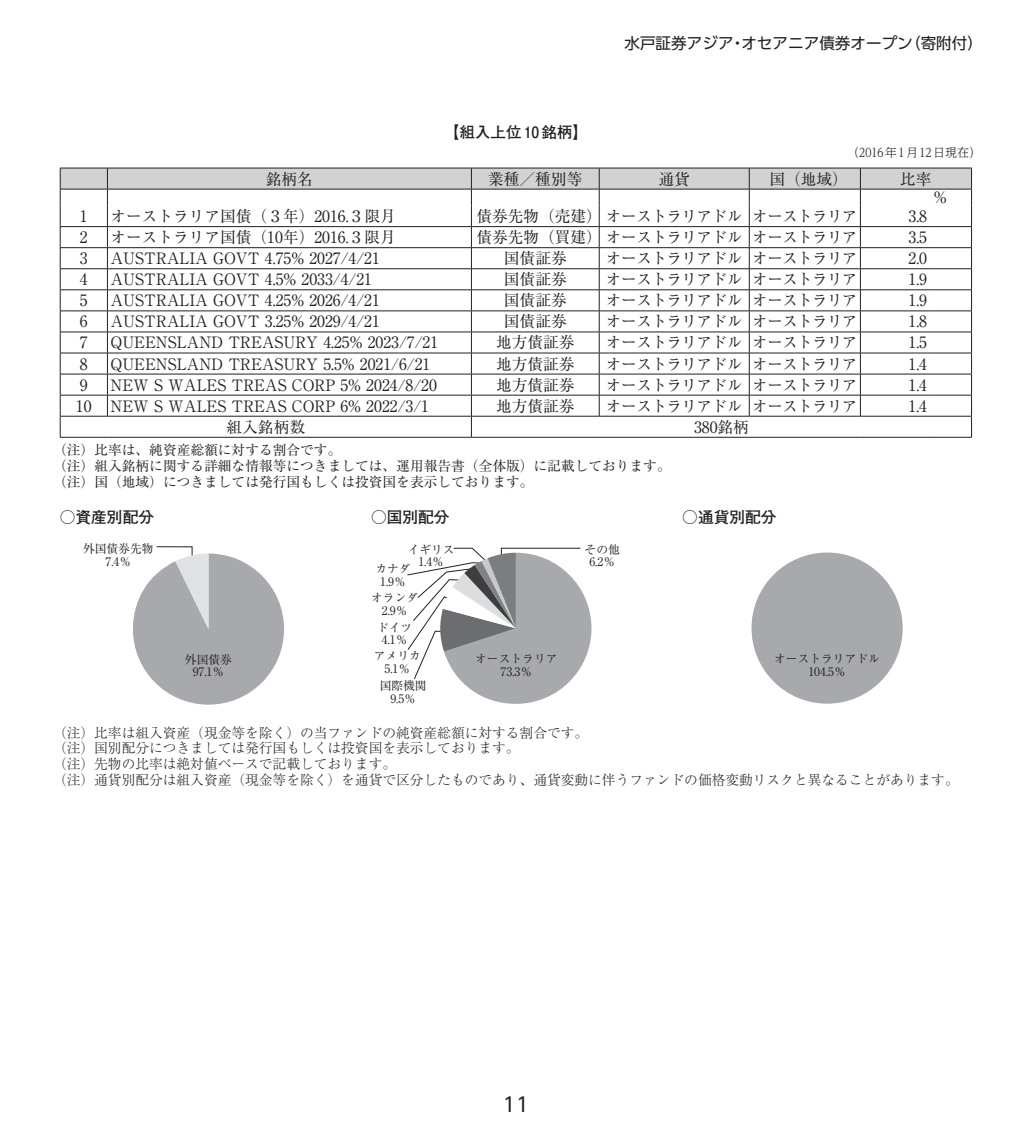
<style>
.page{position:relative;width:1032px;height:1134px;background:#fff}
.page>*{position:absolute;margin:0;border:0;box-sizing:border-box;transform-origin:0 0}
.t1{font:19.8px "UD Shin Go Pro";color:#231f20}
.t2{font:15.6px "Ryumin Pr 6 N";color:#231f20}
.t3{font:15.6px "Ryumin Pr 6 N";letter-spacing:-.04em;color:#231f20}
.t4{font:15.6px "Ryumin Pr 6 N";letter-spacing:-.03em;color:#231f20}
.t5{font:15.6px "UD Shin Go Pro";color:#231f20}
.t6{font:700 15.6px "Futo Go B101 Pr 6 N";color:#231f20}
.t7{font:700 15.6px "Futo Go B101 Pro";color:#231f20}
.t8{font:300 13.8px/15.6px "Ryumin Pr 6 N";color:#231f20}
.t9{font:13.8px/15.6px "Ryumin Pr 6 N";color:#231f20}
.t10{font:300 12px "UD Reimin Pro";color:#231f20}
.t11{font:11.8px/12.8px "Ryumin Pr 6 N";color:#231f20;text-align:center}
</style>
<div class="page">
<svg style="left:133px;top:546px;width:151px;height:159px"></svg>
<div style="left:751px;top:552px;width:151px;height:152px;background:#a8a9ad;border-radius:50%"></div>
<svg style="left:407px;top:548px;width:184px;height:156px"></svg>
<hr style="left:60px;top:437px;width:47px;height:1px;background:#231f20">
<hr style="left:107px;top:437px;width:364px;height:1px;background:#231f20">
<hr style="left:471px;top:437px;width:128px;height:1px;background:#231f20">
<hr style="left:599px;top:437px;width:150px;height:1px;background:#231f20">
<hr style="left:749px;top:437px;width:111px;height:1px;background:#231f20">
<hr style="left:860px;top:437px;width:70px;height:1px;background:#231f20">
<hr style="left:930px;top:437px;width:42px;height:1px;background:#231f20">
<svg style="left:59px;top:167px;width:913px;height:270px"></svg>
<p class="t7" style="left:444px;top:120px;width:146px">【組入上位 10銘柄】</p>
<p class="t5" style="left:624px;top:31px;width:360px">水戸証券アジア・オセアニア債券オープン（寄附付）</p>
<p class="t10" style="left:847px;top:143px;width:136px">（2016年1月12日現在）</p>
<p class="t2" style="left:266px;top:166px;width:49px">銘柄名</p>
<p class="t2" style="left:488px;top:166px;width:96px">業種／種別等</p>
<p class="t2" style="left:658px;top:166px;width:33px">通貨</p>
<p class="t2" style="left:769px;top:166px;width:80px">国（地域）</p>
<p class="t2" style="left:900px;top:166px;width:33px">比率</p>
<p class="t2" style="left:932px;top:185px;width:17px">％</p>
<p class="t2" style="left:80px;top:204px;width:9px">1</p>
<p class="t2" style="left:110px;top:204px;width:287px">オーストラリア国債（３年）2016.３限月</p>
<p class="t4" style="left:476px;top:204px;width:382px">債券先物（売建）オーストラリアドル オーストラリア</p>
<p class="t2" style="left:908px;top:204px;width:20px">3.8</p>
<p class="t2" style="left:80px;top:225px;width:9px">2</p>
<p class="t2" style="left:110px;top:225px;width:287px">オーストラリア国債（10年）2016.３限月</p>
<p class="t4" style="left:476px;top:225px;width:382px">債券先物（買建）オーストラリアドル オーストラリア</p>
<p class="t2" style="left:908px;top:225px;width:20px">3.5</p>
<p class="t2" style="left:80px;top:246px;width:9px">3</p>
<p class="t2" style="left:110px;top:246px;width:271px">AUSTRALIA GOVT 4.75% 2027/4/21</p>
<p class="t2" style="left:504px;top:246px;width:64px">国債証券</p>
<p class="t3" style="left:606px;top:246px;width:253px">オーストラリアドル オーストラリア</p>
<p class="t2" style="left:908px;top:246px;width:20px">2.0</p>
<p class="t2" style="left:80px;top:267px;width:9px">4</p>
<p class="t2" style="left:110px;top:267px;width:263px">AUSTRALIA GOVT 4.5% 2033/4/21</p>
<p class="t2" style="left:504px;top:267px;width:64px">国債証券</p>
<p class="t3" style="left:606px;top:267px;width:253px">オーストラリアドル オーストラリア</p>
<p class="t2" style="left:908px;top:267px;width:20px">1.9</p>
<p class="t2" style="left:80px;top:288px;width:9px">5</p>
<p class="t2" style="left:110px;top:288px;width:271px">AUSTRALIA GOVT 4.25% 2026/4/21</p>
<p class="t2" style="left:504px;top:288px;width:64px">国債証券</p>
<p class="t3" style="left:606px;top:288px;width:253px">オーストラリアドル オーストラリア</p>
<p class="t2" style="left:908px;top:288px;width:20px">1.9</p>
<p class="t2" style="left:80px;top:309px;width:9px">6</p>
<p class="t2" style="left:110px;top:309px;width:271px">AUSTRALIA GOVT 3.25% 2029/4/21</p>
<p class="t2" style="left:504px;top:309px;width:64px">国債証券</p>
<p class="t3" style="left:606px;top:309px;width:253px">オーストラリアドル オーストラリア</p>
<p class="t2" style="left:908px;top:309px;width:20px">1.8</p>
<p class="t2" style="left:80px;top:330px;width:9px">7</p>
<p class="t2" style="left:110px;top:330px;width:329px">QUEENSLAND TREASURY 4.25% 2023/7/21</p>
<p class="t2" style="left:496px;top:330px;width:80px">地方債証券</p>
<p class="t3" style="left:606px;top:330px;width:253px">オーストラリアドル オーストラリア</p>
<p class="t2" style="left:908px;top:330px;width:20px">1.5</p>
<p class="t2" style="left:80px;top:351px;width:9px">8</p>
<p class="t2" style="left:110px;top:351px;width:321px">QUEENSLAND TREASURY 5.5% 2021/6/21</p>
<p class="t2" style="left:496px;top:351px;width:80px">地方債証券</p>
<p class="t3" style="left:606px;top:351px;width:253px">オーストラリアドル オーストラリア</p>
<p class="t2" style="left:908px;top:351px;width:20px">1.4</p>
<p class="t2" style="left:80px;top:372px;width:9px">9</p>
<p class="t2" style="left:110px;top:372px;width:328px">NEW S WALES TREAS CORP 5% 2024/8/20</p>
<p class="t2" style="left:496px;top:372px;width:80px">地方債証券</p>
<p class="t3" style="left:606px;top:372px;width:253px">オーストラリアドル オーストラリア</p>
<p class="t2" style="left:908px;top:372px;width:20px">1.4</p>
<p class="t2" style="left:76px;top:393px;width:355px">10 NEW S WALES TREAS CORP 6% 2022/3/1</p>
<p class="t2" style="left:496px;top:393px;width:80px">地方債証券</p>
<p class="t3" style="left:606px;top:393px;width:253px">オーストラリアドル オーストラリア</p>
<p class="t2" style="left:908px;top:393px;width:20px">1.4</p>
<p class="t2" style="left:227px;top:415px;width:80px">組入銘柄数</p>
<p class="t2" style="left:694px;top:415px;width:56px">380銘柄</p>
<p class="t9" style="left:53px;top:441px;width:619px">（注）比率は、純資産総額に対する割合です。<br>（注） 組入銘柄に関する詳細な情報等につきましては、運用報告書（全体版）に記載しております。（注） 国（地域）につきましては発行国もしくは投資国を表示しております。</p>
<p class="t6" style="left:60px;top:504px;width:96px">○資産別配分</p>
<p class="t6" style="left:371px;top:504px;width:80px">○国別配分</p>
<p class="t6" style="left:682px;top:504px;width:96px">○通貨別配分</p>
<p class="t11" style="left:83px;top:542px;width:72px">外国債券先物<br>7.4％</p>
<p class="t11" style="left:185px;top:652px;width:49px">外国債券<br>97.1％</p>
<p class="t11" style="left:408px;top:542px;width:49px">イギリス<br>1.4％</p>
<p class="t11" style="left:375px;top:562px;width:37px">カナダ<br>1.9％</p>
<p class="t11" style="left:371px;top:591px;width:49px">オランダ<br>2.9％</p>
<p class="t11" style="left:377px;top:620px;width:37px">ドイツ<br>4.1％</p>
<p class="t11" style="left:374px;top:649px;width:49px">アメリカ<br>5.1％</p>
<p class="t11" style="left:380px;top:678px;width:49px">国際機関<br>9.5％</p>
<p class="t11" style="left:475px;top:651px;width:84px">オーストラリア<br>73.3％</p>
<p class="t11" style="left:585px;top:542px;width:37px">その他<br>6.2％</p>
<p class="t11" style="left:774px;top:651px;width:107px">オーストラリアドル<br>104.5％</p>
<p class="t8" style="left:53px;top:724px;width:907px">（注）比率は組入資産（現金等を除く）の当ファンドの純資産総額に対する割合です。<br>（注）国別配分につきましては発行国もしくは投資国を表示しております。<br>（注）先物の比率は絶対値ベースで記載しております。<br>（注）通貨別配分は組入資産（現金等を除く）を通貨で区分したものであり、通貨変動に伴うファンドの価格変動リスクと異なることがあります。</p>
<p class="t1" style="left:503px;top:1088px;width:28px">11</p>
</div>
